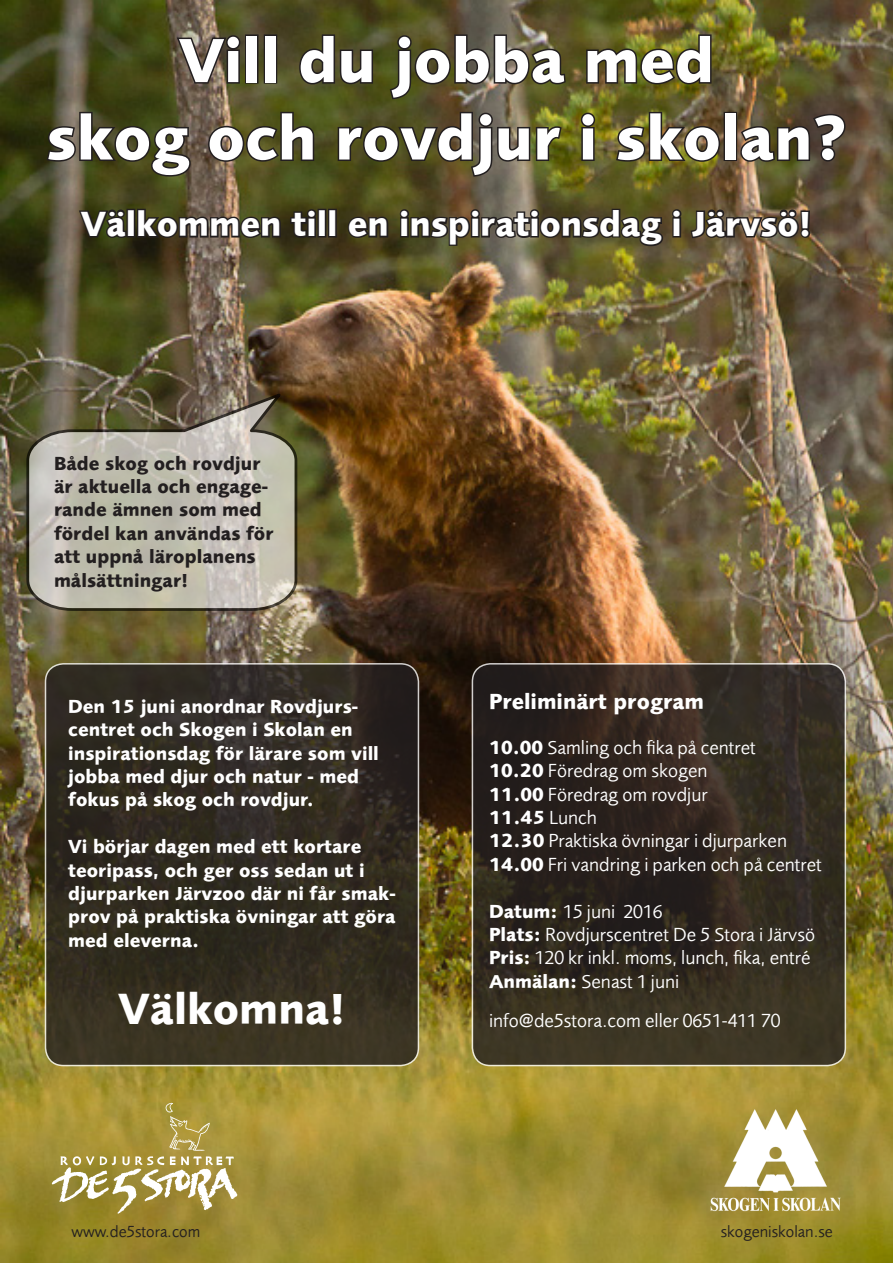
<style>
.page{position:relative;width:893px;height:1263px;background:#fff}
.page>*{position:absolute;margin:0;border:0;box-sizing:border-box;transform-origin:0 0}
.t1{font:700 64.5px "Foundry Sans";color:#fff}
.t2{font:700 45px "Foundry Sans";color:#fff}
.t3{font:700 36px "Foundry Sans";color:#fff}
.t4{font:700 22.5px "Foundry Sans";color:#fff}
.t5{font:19.5px "Foundry Sans";color:#fff}
.t6{font:700 19.5px/23.4px "Foundry Sans";color:#fff}
.t7{font:700 19.5px/23.4px "Foundry Sans";color:#231f20}
.t8{font:16.5px "Foundry Sans";color:#231f20}
.s1{font-weight:700}
.s2{font-weight:400}
</style>
<div class="page">
<img style="left:0;top:0;width:893px;height:1263px">
<svg style="left:175px;top:33px;width:68px;height:52px"></svg>
<div style="left:245px;top:34px;width:13px;height:50px;border:3px solid #231f20"></div>
<div style="left:264px;top:34px;width:13px;height:50px;border:3px solid #231f20"></div>
<svg style="left:297px;top:33px;width:78px;height:54px"></svg>
<svg style="left:388px;top:33px;width:179px;height:68px"></svg>
<img style="left:585px;top:33px;width:128px;height:54px">
<svg style="left:45px;top:110px;width:147px;height:68px"></svg>
<svg style="left:206px;top:110px;width:110px;height:54px"></svg>
<svg style="left:336px;top:110px;width:227px;height:68px"></svg>
<svg style="left:579px;top:110px;width:18px;height:52px"></svg>
<img style="left:614px;top:110px;width:108px;height:54px">
<div style="left:724px;top:112px;width:13px;height:49px;border:3px solid #231f20"></div>
<svg style="left:738px;top:112px;width:110px;height:52px"></svg>
<svg style="left:77px;top:207px;width:51px;height:33px"></svg>
<div style="left:127px;top:209px;width:8px;height:29px;border:3px solid #231f20"></div>
<svg style="left:135px;top:207px;width:148px;height:33px"></svg>
<svg style="left:289px;top:207px;width:30px;height:33px"></svg>
<div style="left:318px;top:209px;width:8px;height:29px;border:3px solid #231f20"></div>
<div style="left:328px;top:209px;width:9px;height:29px;border:3px solid #231f20"></div>
<svg style="left:346px;top:214px;width:44px;height:26px"></svg>
<svg style="left:397px;top:207px;width:415px;height:41px"></svg>
<img style="left:703px;top:1098px;width:143px;height:127px">
<svg style="left:52px;top:1103px;width:185px;height:110px"></svg>
<svg style="left:45px;top:664px;width:373px;height:401px;fill:#312b20"></svg>
<div style="left:45px;top:663px;width:374px;height:403px;border:2px solid #fff;border-radius:18px"></div>
<svg style="left:472px;top:664px;width:373px;height:401px"></svg>
<div style="left:472px;top:663px;width:374px;height:403px;border:2px solid #fff;border-radius:18px"></div>
<svg style="left:25px;top:390px;width:272px;height:221px"></svg>
<p class="t1" style="left:179px;top:23px;width:537px">Vill du jobba med</p>
<p class="t1" style="left:46px;top:100px;width:802px">skog och rovdjur i skolan?</p>
<p class="t3" style="left:81px;top:203px;width:732px">Välkommen till en inspirationsdag i Järvsö!</p>
<p class="t7" style="left:54px;top:451px;width:221px">Både skog och rovdjur är aktuella och engage&shy;rande ämnen som med fördel kan användas för att uppnå läroplanens målsättningar!</p>
<p class="t6" style="left:68px;top:694px;width:291px">Den 15 juni anordnar Rovdjurs-</p>
<p class="t6" style="left:68px;top:718px;width:312px">centret och Skogen i Skolan en inspirationsdag för lärare som vill jobba med djur och natur - med fokus på skog och rovdjur.</p>
<p class="t6" style="left:68px;top:835px;width:329px">Vi börjar dagen med ett kortare teoripass, och ger oss sedan ut i djurparken Järvzoo där ni får smak&shy;prov på praktiska övningar att göra med eleverna.</p>
<p class="t2" style="left:118px;top:983px;width:229px">Välkomna!</p>
<p class="t4" style="left:489px;top:688px;width:217px">Preliminärt program</p>
<p class="t5" style="left:489px;top:736px;width:268px"><span class="s1">10.00</span> Samling och fika på centret</p>
<p class="t5" style="left:489px;top:759px;width:220px"><span class="s1">10.20</span> Föredrag om skogen</p>
<p class="t5" style="left:489px;top:783px;width:220px"><span class="s1">11.00</span> Föredrag om rovdjur</p>
<p class="t6" style="left:489px;top:806px;width:110px">11.45 <span class="s2">Lunch</span></p>
<p class="t5" style="left:489px;top:829px;width:300px"><span class="s1">12.30</span> Praktiska övningar i djurparken</p>
<p class="t5" style="left:489px;top:853px;width:334px"><span class="s1">14.00</span> Fri vandring i parken och på centret</p>
<p class="t5" style="left:489px;top:900px;width:175px"><span class="s1">Datum:</span> 15 juni 2016</p>
<p class="t5" style="left:489px;top:923px;width:328px"><span class="s1">Plats:</span> Rovdjurscentret De 5 Stora i Järvsö</p>
<p class="t5" style="left:489px;top:946px;width:323px"><span class="s1">Pris:</span> 120 kr inkl. moms, lunch, fika, entré</p>
<p class="t5" style="left:489px;top:970px;width:192px"><span class="s1">Anmälan:</span> Senast 1 juni</p>
<p class="t5" style="left:489px;top:1009px;width:293px">info@de5stora.com eller 0651-411 70</p>
<p class="t8" style="left:72px;top:1222px;width:130px">www.de5stora.com</p>
<p class="t8" style="left:721px;top:1222px;width:114px">skogeniskolan.se</p>
</div>
